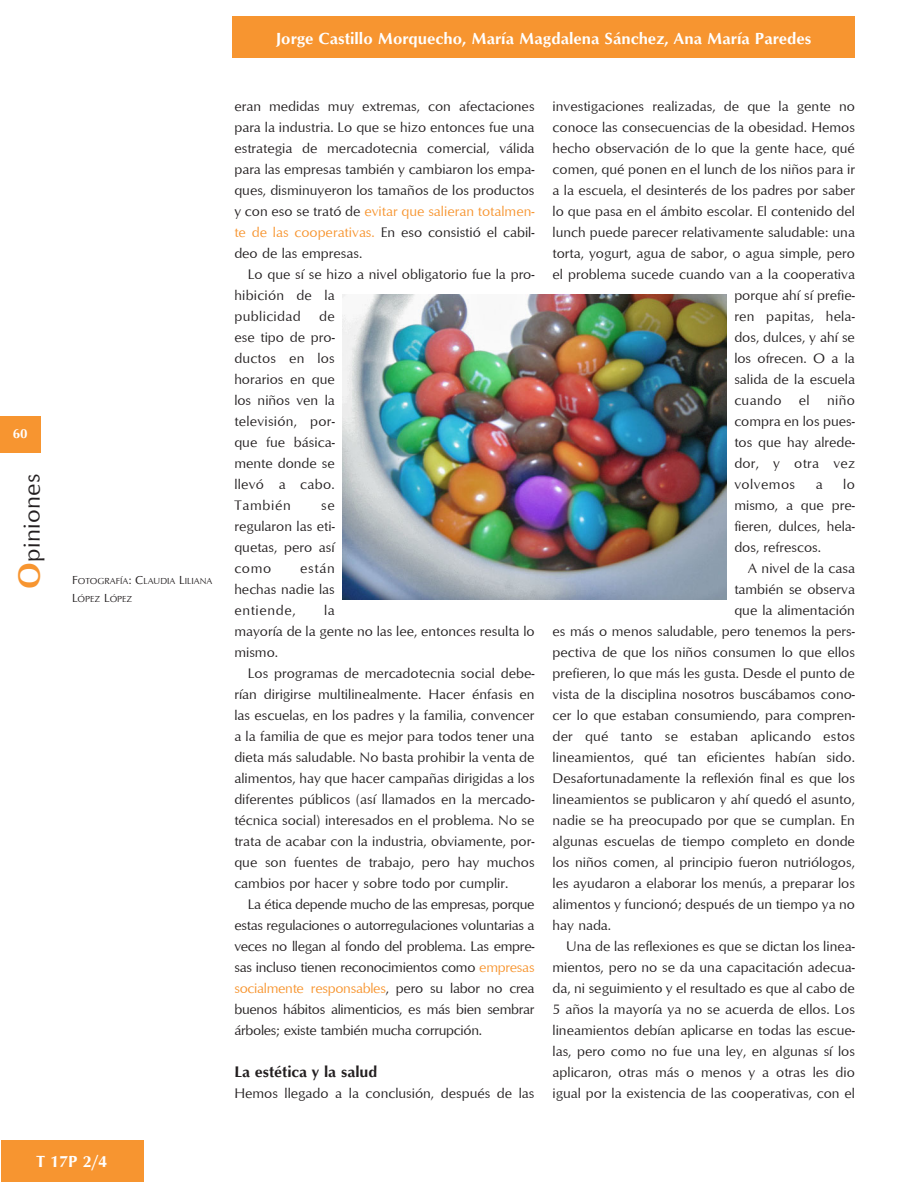
<style>
.page{position:relative;width:918px;height:1188px;background:#fff}
.page>*{position:absolute;margin:0;border:0;box-sizing:border-box;transform-origin:0 0}
.t1{font:24px "Optimum";letter-spacing:.01em;color:#231f20}
.t2{font:700 16.5px "Optimum";color:#fff}
.subtitulo{font:700 15.75px "Optimum";color:#231f20}
.cuerpo_de_texto{font:14.25px/21px "Optimum";color:#231f20;text-align:justify}
.cuerpo_de_textosin_s{font:14.25px/21px "Optimum";color:#231f20;text-align:justify}
.cuerpo_de_textosin_s-2{font:14.25px "Optimum";letter-spacing:.025em;color:#231f20}
.cuerpo_de_textosin_s-3{font:14.25px "Optimum";letter-spacing:.02em;color:#231f20}
.cuerpo_de_textosin_s-4{font:14.25px "Optimum";letter-spacing:.03em;color:#231f20}
.t3{font:700 13.5px "Optimum";color:#fff}
.pies_de_foto{font:9px/18px "Optimum";color:#231f20}
.s1{font-weight:700;font-size:31.5px;color:#f79530}
.s2{font-size:12px}
.s3{color:#f79530}
</style>
<div class="page">
<div style="left:0;top:417px;width:41px;height:36px;background:#f79530"></div>
<div style="left:232px;top:16px;width:623px;height:42px;background:#f79530"></div>
<div style="left:1px;top:1140px;width:142px;height:42px;background:#f79530"></div>
<img style="left:342px;top:295px;width:385px;height:304px">
<p class="t3" style="left:13px;top:426px;width:16px">60</p>
<h1 class="t1" style="left:17px;top:589px;width:116px;rotate:-90deg"><span class="s1">O</span>piniones</h1>
<p class="pies_de_foto" style="left:72px;top:571px;width:142px"><span class="s2">F</span>OTOGRAFÍA<span class="s2">: C</span>LAUDIA <span class="s2">L</span>ILIANA<br><span class="s2">L</span>ÓPEZ <span class="s2">L</span>ÓPEZ</p>
<p class="t2" style="left:37px;top:1152px;width:72px">T 17P 2/4</p>
<p class="t2" style="left:276px;top:28px;width:537px">Jorge Castillo Morquecho, María Magdalena Sánchez, Ana María Paredes</p>
<p class="cuerpo_de_texto" style="left:234px;top:95px;width:302px">eran medidas muy extremas, con afectaciones para la industria. Lo que se hizo entonces fue una estrategia de mercadotecnia comercial, válida para las empresas también y cambiaron los empa&shy;ques, disminuyeron los tamaños de los productos y con eso se trató de <span class="s3">evitar que salieran totalmen&shy;te de las cooperativas.</span> En eso consistió el cabil&shy;deo de las empresas.</p>
<p class="cuerpo_de_texto" style="left:234px;top:263px;width:302px;text-align:left;text-indent:14px">Lo que sí se hizo a nivel obligatorio fue la pro&shy;hibición de la<br>publicidad</p>
<p class="cuerpo_de_texto" style="left:234px;top:305px;width:102px;text-indent:85px">de ese tipo de pro&shy;ductos en los horarios en que los niños ven la televisión, por&shy;que fue básica&shy;mente donde se llevó a cabo.<br>También</p>
<p class="cuerpo_de_texto" style="left:234px;top:494px;width:102px;text-indent:87px">se regularon las eti&shy;quetas, pero así como</p>
<p class="cuerpo_de_texto" style="left:234px;top:557px;width:102px;text-indent:66px">están hechas nadie las entiende,</p>
<p class="cuerpo_de_texto" style="left:234px;top:599px;width:302px;text-align:left;text-indent:90px">la<br>mayoría de la gente no las lee, entonces resulta lo mismo.</p>
<p class="cuerpo_de_texto" style="left:234px;top:662px;width:302px;text-indent:14px">Los programas de mercadotecnia social debe&shy;rían dirigirse multilinealmente. Hacer énfasis en las escuelas, en los padres y la familia, convencer a la familia de que es mejor para todos tener una dieta más saludable. No basta prohibir la venta de alimentos, hay que hacer campañas dirigidas a los diferentes públicos (así llamados en la mercado&shy;técnica social) interesados en el problema. No se trata de acabar con la industria, obviamente, por&shy;que son fuentes de trabajo, pero hay muchos cambios por hacer y sobre todo por cumplir.</p>
<p class="cuerpo_de_texto" style="left:234px;top:893px;width:302px;text-indent:14px">La ética depende mucho de las empresas, porque estas regulaciones o autorregulaciones voluntarias a veces no llegan al fondo del problema. Las empre&shy;sas incluso tienen reconocimientos como <span class="s3">empresas socialmente responsables</span>, pero su labor no crea buenos hábitos alimenticios, es más bien sembrar árboles; existe también mucha corrupción.</p>
<p class="subtitulo" style="left:234px;top:1063px;width:145px">La estética y la salud</p>
<p class="cuerpo_de_textosin_s" style="left:234px;top:1082px;width:302px">Hemos llegado a la conclusión, después de las</p>
<p class="cuerpo_de_textosin_s" style="left:553px;top:95px;width:304px">investigaciones realizadas, de que la gente no</p>
<p class="cuerpo_de_textosin_s" style="left:553px;top:116px;width:304px">conoce las consecuencias de la obesidad. Hemos</p>
<p class="cuerpo_de_textosin_s" style="left:553px;top:137px;width:304px">hecho observación de lo que la gente hace, qué</p>
<p class="cuerpo_de_textosin_s" style="left:553px;top:158px;width:304px">comen, qué ponen en el lunch de los niños para ir</p>
<p class="cuerpo_de_textosin_s" style="left:553px;top:179px;width:304px">a la escuela, el desinterés de los padres por saber</p>
<p class="cuerpo_de_textosin_s" style="left:553px;top:200px;width:304px">lo que pasa en el ámbito escolar. El contenido del</p>
<p class="cuerpo_de_textosin_s" style="left:553px;top:221px;width:304px">lunch puede parecer relativamente saludable: una</p>
<p class="cuerpo_de_textosin_s" style="left:553px;top:242px;width:304px">torta, yogurt, agua de sabor, o agua simple, pero</p>
<p class="cuerpo_de_textosin_s" style="left:553px;top:263px;width:304px">el problema sucede cuando van a la cooperativa</p>
<p class="cuerpo_de_textosin_s" style="left:734px;top:284px;width:122px">porque ahí sí prefie-</p>
<p class="cuerpo_de_textosin_s" style="left:734px;top:305px;width:122px">ren papitas, hela-</p>
<p class="cuerpo_de_textosin_s" style="left:734px;top:326px;width:122px">dos, dulces, y ahí se</p>
<p class="cuerpo_de_textosin_s" style="left:734px;top:347px;width:122px">los ofrecen. O a la</p>
<p class="cuerpo_de_textosin_s" style="left:734px;top:368px;width:122px">salida de la escuela</p>
<p class="cuerpo_de_textosin_s-2" style="left:734px;top:391px;width:122px">cuando el niño</p>
<p class="cuerpo_de_textosin_s" style="left:734px;top:410px;width:122px">compra en los pues-</p>
<p class="cuerpo_de_textosin_s" style="left:734px;top:431px;width:122px">tos que hay alrede-</p>
<p class="cuerpo_de_textosin_s-3" style="left:734px;top:454px;width:122px">dor, y otra vez</p>
<p class="cuerpo_de_textosin_s-4" style="left:734px;top:475px;width:62px">volvemos</p>
<p class="cuerpo_de_textosin_s" style="left:816px;top:473px;width:8px">a</p>
<p class="cuerpo_de_textosin_s" style="left:734px;top:473px;width:122px;text-indent:109px">lo mismo, a que pre&shy;fieren, dulces, hela&shy;dos, refrescos.</p>
<p class="cuerpo_de_texto" style="left:748px;top:557px;width:109px">A nivel de la casa</p>
<p class="cuerpo_de_texto" style="left:734px;top:578px;width:122px">también se observa</p>
<p class="cuerpo_de_texto" style="left:734px;top:599px;width:122px">que la alimentación</p>
<p class="cuerpo_de_texto" style="left:553px;top:620px;width:304px">es más o menos saludable, pero tenemos la pers-</p>
<p class="cuerpo_de_texto" style="left:553px;top:641px;width:304px">pectiva de que los niños consumen lo que ellos</p>
<p class="cuerpo_de_texto" style="left:553px;top:662px;width:304px">prefieren, lo que más les gusta. Desde el punto de</p>
<p class="cuerpo_de_texto" style="left:553px;top:683px;width:304px">vista de la disciplina nosotros buscábamos cono-</p>
<p class="cuerpo_de_texto" style="left:553px;top:704px;width:304px">cer lo que estaban consumiendo, para compren-</p>
<p class="cuerpo_de_texto" style="left:553px;top:725px;width:304px">der qué tanto se estaban aplicando estos</p>
<p class="cuerpo_de_texto" style="left:553px;top:746px;width:304px">lineamientos, qué tan eficientes habían sido.</p>
<p class="cuerpo_de_texto" style="left:553px;top:767px;width:304px">Desafortunadamente la reflexión final es que los</p>
<p class="cuerpo_de_texto" style="left:553px;top:788px;width:304px">lineamientos se publicaron y ahí quedó el asunto,</p>
<p class="cuerpo_de_texto" style="left:553px;top:809px;width:304px">nadie se ha preocupado por que se cumplan. En</p>
<p class="cuerpo_de_texto" style="left:553px;top:830px;width:304px">algunas escuelas de tiempo completo en donde</p>
<p class="cuerpo_de_texto" style="left:553px;top:851px;width:304px">los niños comen, al principio fueron nutriólogos,</p>
<p class="cuerpo_de_texto" style="left:553px;top:872px;width:304px">les ayudaron a elaborar los menús, a preparar los</p>
<p class="cuerpo_de_texto" style="left:553px;top:893px;width:304px">alimentos y funcionó; después de un tiempo ya no</p>
<p class="cuerpo_de_texto" style="left:553px;top:914px;width:60px">hay nada.</p>
<p class="cuerpo_de_texto" style="left:553px;top:935px;width:304px;text-indent:14px">Una de las reflexiones es que se dictan los linea&shy;mientos, pero no se da una capacitación adecua&shy;da, ni seguimiento y el resultado es que al cabo de 5 años la mayoría ya no se acuerda de ellos. Los lineamientos debían aplicarse en todas las escue&shy;las, pero como no fue una ley, en algunas sí los aplicaron, otras más o menos y a otras les dio igual por la existencia de las cooperativas, con el</p>
</div>
